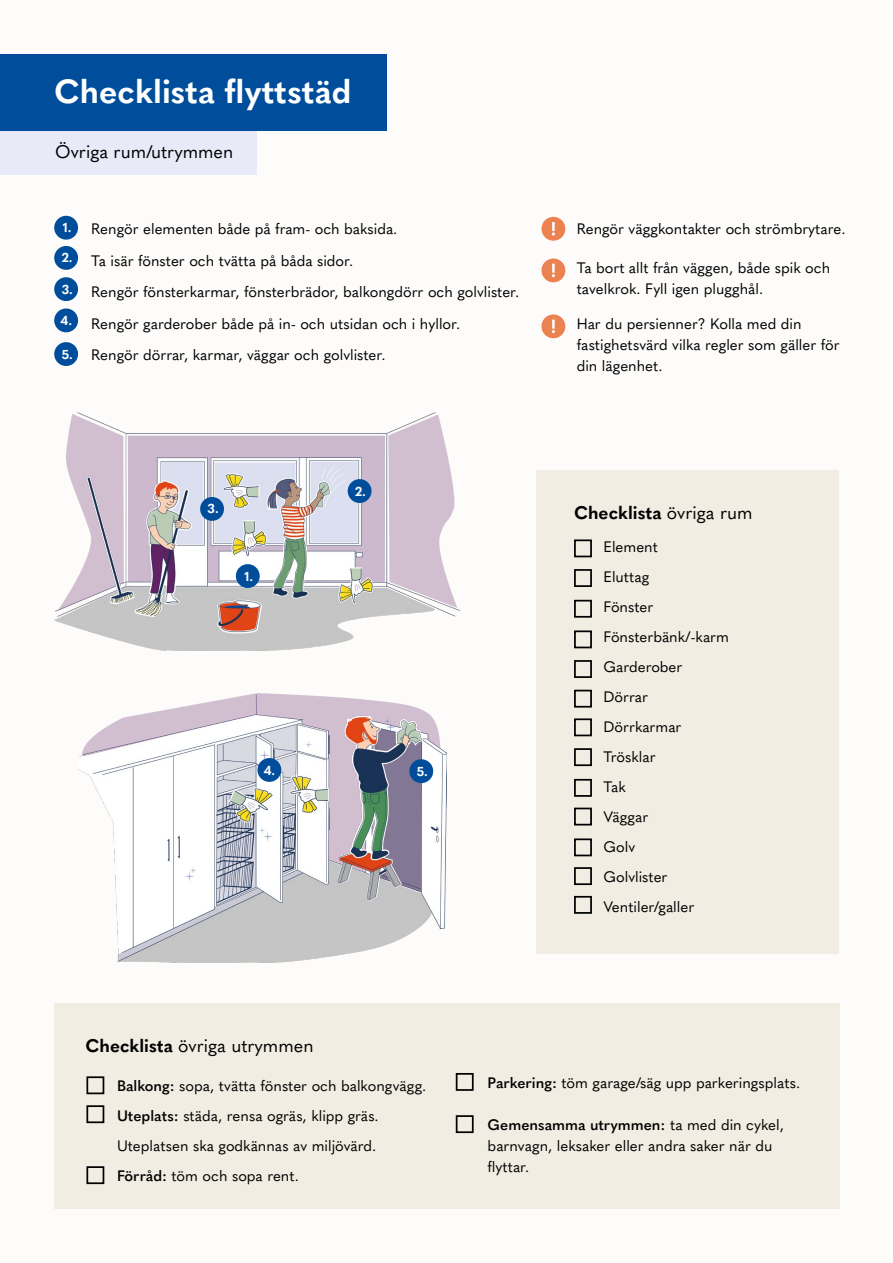
<style>
.page{position:relative;width:893px;height:1263px;background:#fdfcfb}
.page>*{position:absolute;margin:0;border:0;box-sizing:border-box;transform-origin:0 0}
.t1{font:700 33px "Quasimoda";color:#fff}
.t2{font:18px "Quasimoda";color:#000}
.t3{font:700 18px "Quasimoda";color:#000}
.t4{font:15px/30px "Quasimoda";color:#000}
.t5{font:700 12.9px "Quasimoda";color:#fff}
.s1{font-weight:700}
.s2{font-weight:400}
.s3{font-weight:600}
</style>
<div class="page">
<div style="left:0;top:131px;width:257px;height:44px;background:#e8ebf7"></div>
<div style="left:536px;top:470px;width:303px;height:483px;background:#f1ede2"></div>
<div style="left:54px;top:1003px;width:785px;height:206px;background:#f1ede2"></div>
<img style="left:54px;top:413px;width:405px;height:237px">
<img style="left:78px;top:693px;width:368px;height:270px">
<div style="left:54px;top:216px;width:24px;height:24px;background:#004e9b;border-radius:50%"></div>
<div style="left:54px;top:308px;width:24px;height:24px;background:#004e9b;border-radius:50%"></div>
<div style="left:54px;top:342px;width:24px;height:24px;background:#004e9b;border-radius:50%"></div>
<div style="left:54px;top:246px;width:24px;height:24px;background:#004e9b;border-radius:50%"></div>
<div style="left:54px;top:277px;width:24px;height:24px;background:#004e9b;border-radius:50%"></div>
<div style="left:574px;top:539px;width:18px;height:18px;border:2px solid #000"></div>
<div style="left:574px;top:569px;width:18px;height:18px;border:2px solid #000"></div>
<div style="left:574px;top:600px;width:18px;height:18px;border:2px solid #000"></div>
<div style="left:574px;top:630px;width:18px;height:18px;border:2px solid #000"></div>
<div style="left:574px;top:660px;width:18px;height:18px;border:2px solid #000"></div>
<div style="left:574px;top:748px;width:18px;height:18px;border:2px solid #000"></div>
<div style="left:574px;top:690px;width:18px;height:17px;border:2px solid #000"></div>
<div style="left:574px;top:779px;width:18px;height:18px;border:2px solid #000"></div>
<div style="left:574px;top:838px;width:18px;height:18px;border:2px solid #000"></div>
<div style="left:574px;top:718px;width:18px;height:18px;border:2px solid #000"></div>
<div style="left:574px;top:808px;width:18px;height:17px;border:2px solid #000"></div>
<div style="left:574px;top:867px;width:18px;height:18px;border:2px solid #000"></div>
<div style="left:574px;top:896px;width:18px;height:18px;border:2px solid #000"></div>
<div style="left:86px;top:1076px;width:18px;height:18px;border:2px solid #000"></div>
<div style="left:456px;top:1073px;width:18px;height:18px;border:2px solid #000"></div>
<div style="left:86px;top:1105px;width:18px;height:18px;border:2px solid #000"></div>
<div style="left:456px;top:1115px;width:18px;height:18px;border:2px solid #000"></div>
<div style="left:86px;top:1166px;width:18px;height:18px;border:2px solid #000"></div>
<div style="left:236px;top:564px;width:24px;height:24px;background:#004e9b;border-radius:50%"></div>
<div style="left:348px;top:479px;width:24px;height:24px;background:#004e9b;border-radius:50%"></div>
<div style="left:200px;top:497px;width:24px;height:24px;background:#004e9b;border-radius:50%"></div>
<div style="left:257px;top:758px;width:24px;height:24px;background:#004e9b;border-radius:50%"></div>
<div style="left:409px;top:759px;width:24px;height:24px;background:#004e9b;border-radius:50%"></div>
<div style="left:541px;top:217px;width:24px;height:24px;background:#ed8251;border-radius:50%"></div>
<svg style="left:552px;top:222px;width:3px;height:13px"></svg>
<div style="left:541px;top:258px;width:24px;height:24px;background:#ed8251;border-radius:50%"></div>
<svg style="left:552px;top:264px;width:3px;height:13px"></svg>
<div style="left:541px;top:314px;width:24px;height:24px;background:#ed8251;border-radius:50%"></div>
<svg style="left:552px;top:320px;width:3px;height:13px"></svg>
<div style="left:0;top:54px;width:387px;height:77px;background:#004e9b"></div>
<h1 class="t1" style="left:54px;top:65px;width:299px">Checklista flyttstäd</h1>
<p class="t2" style="left:55px;top:138px;width:180px">Övriga rum/utrymmen</p>
<p class="t5" style="left:63px;top:218px;width:10px">1.</p>
<p class="t5" style="left:62px;top:248px;width:12px">2.</p>
<p class="t5" style="left:62px;top:279px;width:13px">3.</p>
<p class="t5" style="left:61px;top:310px;width:13px">4.</p>
<p class="t5" style="left:62px;top:344px;width:13px">5.</p>
<p class="t4" style="left:91px;top:212px;width:430px;line-height:31.5px">Rengör elementen både på fram- och baksida.<br>Ta isär fönster och tvätta på båda sidor.<br>Rengör fönsterkarmar, fönsterbrädor, balkongdörr och golvlister.<br>Rengör garderober både på in- och utsidan och i hyllor.<br>Rengör dörrar, karmar, väggar och golvlister.</p>
<p class="t5" style="left:208px;top:499px;width:13px">3.</p>
<p class="t5" style="left:244px;top:566px;width:10px">1.</p>
<p class="t5" style="left:355px;top:481px;width:12px">2.</p>
<p class="t5" style="left:264px;top:760px;width:13px">4.</p>
<p class="t5" style="left:417px;top:761px;width:13px">5.</p>
<p class="t2" style="left:85px;top:1032px;width:230px"><span class="s1">Checklista</span> övriga utrymmen</p>
<p class="t4" style="left:577px;top:213px;width:270px">Rengör väggkontakter och strömbrytare.</p>
<p class="t4" style="left:577px;top:256px;width:255px;line-height:21px">Ta bort allt från väggen, både spik och tavelkrok. Fyll igen plugghål.</p>
<p class="t4" style="left:577px;top:312px;width:265px;line-height:21px">Har du persienner? Kolla med din fastighetsvärd vilka regler som gäller för din lägenhet.</p>
<p class="t3" style="left:574px;top:499px;width:180px">Checklista <span class="s2">övriga rum</span></p>
<p class="t4" style="left:603px;top:530px;width:127px">Element<br>Eluttag<br>Fönster<br>Fönsterbänk/-karm<br>Garderober<br>Dörrar<br>Dörrkarmar<br>Trösklar<br>Tak<br>Väggar<br>Golv<br>Golvlister<br>Ventiler/galler</p>
<p class="t4" style="left:117px;top:1069px;width:311px"><span class="s3">Balkong:</span> sopa, tvätta fönster och balkongvägg.<br><span class="s3">Uteplats:</span> städa, rensa ogräs, klipp gräs.<br>Uteplatsen ska godkännas av miljövärd.<br><span class="s3">Förråd:</span> töm och sopa rent.</p>
<p class="t4" style="left:488px;top:1067px;width:314px"><span class="s3">Parkering:</span> töm garage/säg upp parkeringsplats.</p>
<p class="t4" style="left:488px;top:1114px;width:298px;line-height:21px"><span class="s3">Gemensamma utrymmen:</span> ta med din cykel, barnvagn, leksaker eller andra saker när du flyttar.</p>
</div>
